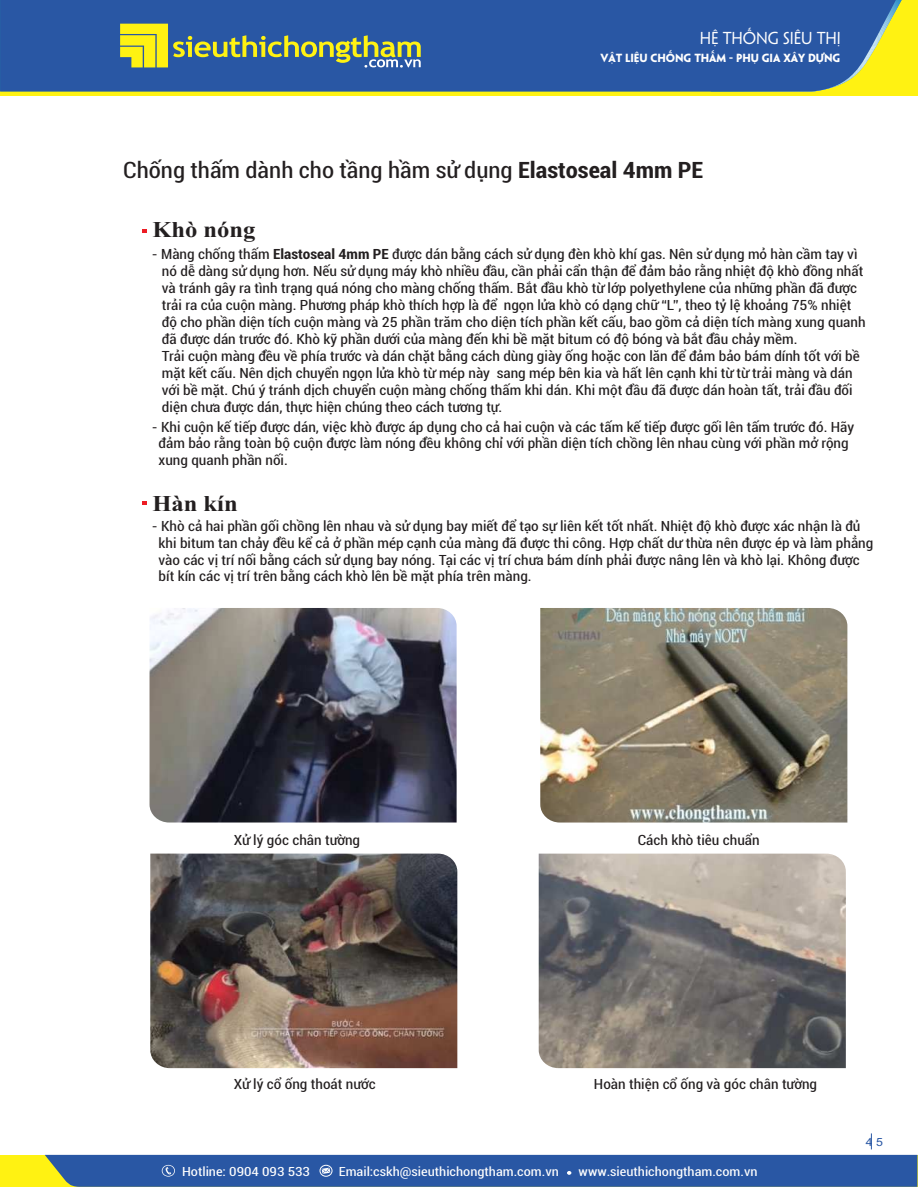
<style>
.page{position:relative;width:918px;height:1188px;background:#fff}
.page>*{position:absolute;margin:0;border:0;box-sizing:border-box;transform-origin:0 0}
.t1{font:condensed 22.65px "Roboto";color:#231f20;scale:1.09 1}
.t2{font:700 22.65px "Times New Roman";color:#231f20;scale:1.09 1}
.t3{font:15.45px "UTM Penumbra";letter-spacing:-.01em;color:#fefefe}
.t4{font:15.45px "Arial";letter-spacing:-.01em;color:#fefefe}
.t5{font:condensed 14.1px/17px "Roboto";color:#231f20;scale:1.09 1}
.t6{font:condensed 12.75px "Roboto";color:#fefefe;scale:1.14 1}
.t7{font:11.25px "Arial";color:#2957a4;scale:1.09 1}
.t8{font:700 10.5px "UTM Penumbra";letter-spacing:-.01em;color:#fefefe}
.t9{font:10.5px "UTM Penumbra";letter-spacing:-.01em;color:#fefefe}
.s1{font-weight:700}
</style>
<div class="page">
<div style="left:0;top:1155px;width:917px;height:32px;background:#fff212"></div>
<div style="left:45px;top:1155px;width:872px;height:32px;background:#2957a4"></div>
<svg style="left:871px;top:1133px;width:1px;height:16px"></svg>
<svg style="left:143px;top:229px;width:4px;height:4px"></svg>
<svg style="left:143px;top:501px;width:4px;height:4px"></svg>
<img style="left:150px;top:608px;width:307px;height:215px">
<img style="left:540px;top:608px;width:307px;height:215px">
<img style="left:150px;top:854px;width:307px;height:214px">
<img style="left:539px;top:854px;width:307px;height:214px">
<div style="left:0;top:0;width:917px;height:96px;background:#fff212"></div>
<svg style="left:578px;top:0;width:324px;height:92px"></svg>
<div style="left:0;top:0;width:896px;height:91px;background:#2957a4"></div>
<svg style="left:120px;top:24px;width:301px;height:44px"></svg>
<p class="t3" style="left:700px;top:30px;width:143px">HỆ THỐNG SIÊU THỊ</p>
<p class="t8" style="left:600px;top:52px;width:241px">VẬT LIỆU CHỐNG THẤM - PHỤ GIA XÂY DỰNG</p>
<p class="t4" style="left:708px;top:33px;width:105px">ệ thống siêu thị</p>
<p class="t9" style="left:614px;top:52px;width:211px">T LIỆU CHỐNG THẤM - PHỤ GIA XÂY DỰNG</p>
<h1 class="t1" style="left:123px;top:162px;width:534px">Chống thấm dành cho tầng hầm sử dụng <span class="s1">Elastoseal 4mm PE</span></h1>
<h1 class="t2" style="left:152px;top:221px;width:96px">Khò nóng</h1>
<p class="t5" style="left:162px;top:247px;width:647px;text-indent:-10px">- Màng chống thấm <span class="s1">Elastoseal 4mm PE</span> được dán bằng cách sử dụng đèn khò khí gas. Nên sử dụng mỏ hàn cầm tay vì nó dễ dàng sử dụng hơn. Nếu sử dụng máy khò nhiều đầu, cần phải cẩn thận để đảm bảo rằng nhiệt độ khò đồng nhất và tránh gây ra tình trạng quá nóng cho màng chống thấm. Bắt đầu khò từ lớp polyethylene của những phần đã được trải ra của cuộn màng. Phương pháp khò thích hợp là để ngọn lửa khò có dạng chữ “L”, theo tỷ lệ khoảng 75% nhiệt độ cho phần diện tích cuộn màng và 25 phần trăm cho diện tích phần kết cấu, bao gồm cả diện tích màng xung quanh đã được dán trước đó. Khò kỹ phần dưới của màng đến khi bề mặt bitum có độ bóng và bắt đầu chảy mềm.<br>Trải cuộn màng đều về phía trước và dán chặt bằng cách dùng giày ống hoặc con lăn để đảm bảo bám dính tốt với bề mặt kết cấu. Nên dịch chuyển ngọn lửa khò từ mép này sang mép bên kia và hất lên cạnh khi từ từ trải màng và dán với bề mặt. Chú ý tránh dịch chuyển cuộn màng chống thấm khi dán. Khi một đầu đã được dán hoàn tất, trải đầu đối diện chưa được dán, thực hiện chúng theo cách tương tự.</p>
<p class="t5" style="left:159px;top:420px;width:640px;text-indent:-7px">- Khi cuộn kế tiếp được dán, việc khò được áp dụng cho cả hai cuộn và các tấm kế tiếp được gối lên tấm trước đó. Hãy đảm bảo rằng toàn bộ cuộn được làm nóng đều không chỉ với phần diện tích chồng lên nhau cùng với phần mở rộng xung quanh phần nối.</p>
<h1 class="t2" style="left:152px;top:495px;width:80px">Hàn kín</h1>
<p class="t5" style="left:159px;top:519px;width:657px;text-indent:-7px">- Khò cả hai phần gối chồng lên nhau và sử dụng bay miết để tạo sự liên kết tốt nhất. Nhiệt độ khò được xác nhận là đủ khi bitum tan chảy đều kể cả ở phần mép cạnh của màng đã được thi công. Hợp chất dư thừa nên được ép và làm phẳng vào các vị trí nối bằng cách sử dụng bay nóng. Tại các vị trí chưa bám dính phải được nâng lên và khò lại. Không được bít kín các vị trí trên bằng cách khò lên bề mặt phía trên màng.</p>
<p class="t5" style="left:234px;top:833px;width:117px">Xử lý góc chân tường</p>
<p class="t5" style="left:638px;top:833px;width:113px">Cách khò tiêu chuẩn</p>
<p class="t5" style="left:234px;top:1077px;width:132px">Xử lý cổ ống thoát nước</p>
<p class="t5" style="left:594px;top:1077px;width:206px">Hoàn thiện cổ ống và góc chân tường</p>
<p class="t6" style="left:182px;top:1166px;width:114px">Hotline: 0904 093 533</p>
<p class="t6" style="left:339px;top:1166px;width:195px">Email:cskh@sieuthichongtham.com.vn</p>
<p class="t6" style="left:579px;top:1166px;width:158px">www.sieuthichongtham.com.vn</p>
<p class="t7" style="left:866px;top:1138px;width:17px">4 5</p>
</div>
